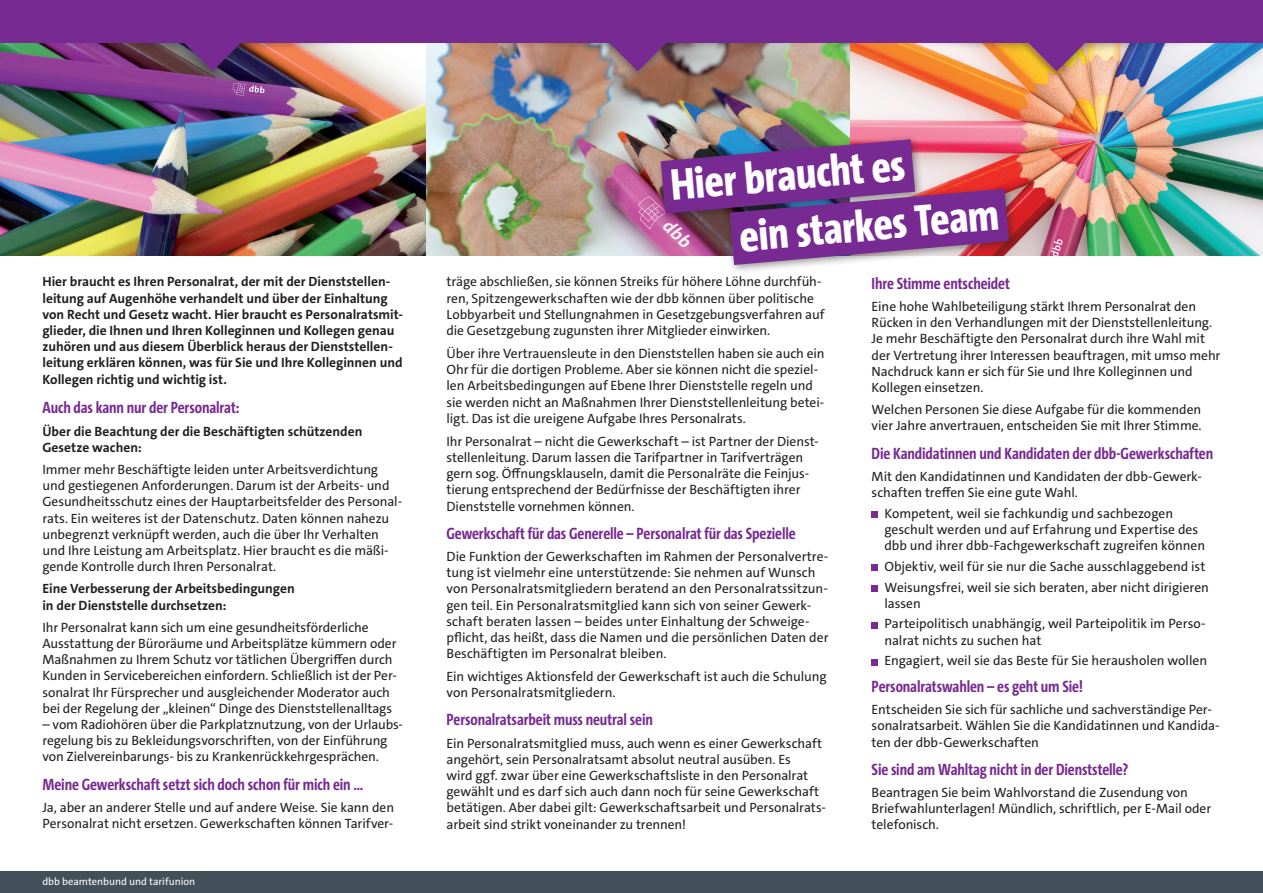
<style>
.page{position:relative;width:1263px;height:893px;background:#fff}
.page>*{position:absolute;margin:0;border:0;box-sizing:border-box;transform-origin:0 0}
.t1{font:800 45px/57.3px "The Sans Cd LF8";color:#fff}
.t2{font:700 16.5px "The Sans Cd LF7";letter-spacing:-.005em;color:#772a91}
.t3{font:13.5px/16.2px "The Sans C4 s";letter-spacing:-.005em;color:#231f20}
.t4{font:700 13.5px/16.2px "The Sans C4 s";color:#231f20}
.t5{font:10.5px "The Sans C4 s";color:#fff}
</style>
<div class="page">
<img style="left:425px;top:42px;width:425px;height:213px">
<img style="left:0;top:42px;width:425px;height:213px">
<div style="left:6px;top:0;width:413px;height:83px;background:#231f20;opacity:.5"></div>
<img style="left:15px;top:42px;width:395px;height:29px">
<div style="left:0;top:872px;width:1263px;height:21px;background:#425159"></div>
<img style="left:850px;top:83px;width:413px;height:172px">
<div style="left:850px;top:0;width:413px;height:83px;background:#231f20;opacity:.5"></div>
<img style="left:859px;top:42px;width:395px;height:29px">
<div style="left:431px;top:0;width:413px;height:83px;background:#231f20;opacity:.5"></div>
<img style="left:440px;top:42px;width:395px;height:29px">
<div style="left:0;top:0;width:1263px;height:42px;background:#772a91"></div>
<img style="left:606px;top:109px;width:364px;height:135px">
<svg style="left:675px;top:158px;width:388px;height:114px;background:#9c5894"></svg>
<div style="left:872px;top:511px;width:6px;height:7px;background:#772a91"></div>
<div style="left:872px;top:564px;width:6px;height:7px;background:#772a91"></div>
<svg style="left:872px;top:585px;width:6px;height:6px"></svg>
<svg style="left:872px;top:622px;width:6px;height:6px"></svg>
<svg style="left:872px;top:659px;width:6px;height:6px"></svg>
<p class="t4" style="left:42px;top:274px;width:362px">Hier braucht es Ihren Personalrat, der mit der Dienststellen&shy;leitung auf Augenhöhe verhandelt und über der Einhaltung von Recht und Gesetz wacht. Hier braucht es Personalratsmit&shy;glieder, die Ihnen und Ihren Kolleginnen und Kollegen genau zuhören und aus diesem Überblick heraus der Dienststellen&shy;leitung erklären können, was für Sie und Ihre Kolleginnen und Kollegen richtig und wichtig ist.</p>
<p class="t2" style="left:42px;top:397px;width:199px">Auch das kann nur der Personalrat:</p>
<p class="t4" style="left:42px;top:423px;width:322px">Über die Beachtung der die Beschäftigten schützenden<br>Gesetze wachen:</p>
<p class="t3" style="left:42px;top:461px;width:361px">Immer mehr Beschäftigte leiden unter Arbeitsverdichtung und gestiegenen Anforderungen. Darum ist der Arbeits- und Gesundheitsschutz eines der Hauptarbeitsfelder des Personal&shy;rats. Ein weiteres ist der Datenschutz. Daten können nahezu unbegrenzt verknüpft werden, auch die über Ihr Verhalten und Ihre Leistung am Arbeitsplatz. Hier braucht es die mäßi&shy;gende Kontrolle durch Ihren Personalrat.</p>
<p class="t4" style="left:42px;top:581px;width:254px">Eine Verbesserung der Arbeitsbedingungen in der Dienststelle durchsetzen:</p>
<p class="t3" style="left:42px;top:619px;width:356px">Ihr Personalrat kann sich um eine gesundheitsförderliche Ausstattung der Büroräume und Arbeitsplätze kümmern oder Maßnahmen zu Ihrem Schutz vor tätlichen Übergriffen durch Kunden in Servicebereichen einfordern. Schließlich ist der Per&shy;sonalrat Ihr Fürsprecher und ausgleichender Moderator auch bei der Regelung der „kleinen“ Dinge des Dienststellenalltags</p>
<p class="t3" style="left:42px;top:716px;width:362px">– vom Radiohören über die Parkplatznutzung, von der Urlaubs&shy;regelung bis zu Bekleidungsvorschriften, von der Einführung von Zielvereinbarungs- bis zu Krankenrückkehrgesprächen.</p>
<p class="t2" style="left:42px;top:773px;width:322px">Meine Gewerkschaft setzt sich doch schon für mich ein …</p>
<p class="t3" style="left:42px;top:799px;width:353px">Ja, aber an anderer Stelle und auf andere Weise. Sie kann den<br>Personalrat nicht ersetzen. Gewerkschaften können Tarifver-</p>
<p class="t5" style="left:43px;top:875px;width:154px">dbb beamtenbund und tarifunion</p>
<h1 class="t1" style="left:732px;top:149px;width:262px;text-indent:-64px;rotate:-5deg">Hier braucht es<br>ein starkes Team</h1>
<p class="t3" style="left:446px;top:274px;width:380px">träge abschließen, sie können Streiks für höhere Löhne durchfüh&shy;ren, Spitzengewerkschaften wie der dbb können über politische Lobbyarbeit und Stellungnahmen in Gesetzgebungsverfahren auf die Gesetzgebung zugunsten ihrer Mitglieder einwirken.</p>
<p class="t3" style="left:446px;top:345px;width:380px">Über ihre Vertrauensleute in den Dienststellen haben sie auch ein Ohr für die dortigen Probleme. Aber sie können nicht die speziel&shy;len Arbeitsbedingungen auf Ebene Ihrer Dienststelle regeln und sie werden nicht an Maßnahmen Ihrer Dienststellenleitung betei&shy;ligt. Das ist die ureigene Aufgabe Ihres Personalrats.</p>
<p class="t3" style="left:446px;top:433px;width:374px">Ihr Personalrat – nicht die Gewerkschaft – ist Partner der Dienst&shy;stellenleitung. Darum lassen die Tarifpartner in Tarifverträgen gern sog. Öffnungsklauseln, damit die Personalräte die Feinjus&shy;tierung entsprechend der Bedürfnisse der Beschäftigten ihrer Dienststelle vornehmen können.</p>
<p class="t2" style="left:446px;top:523px;width:351px">Gewerkschaft für das Generelle – Personalrat für das Spezielle</p>
<p class="t3" style="left:446px;top:548px;width:383px">Die Funktion der Gewerkschaften im Rahmen der Personalvertre&shy;tung ist vielmehr eine unterstützende: Sie nehmen auf Wunsch von Personalratsmitgliedern beratend an den Personalratssitzun&shy;gen teil. Ein Personalratsmitglied kann sich von seiner Gewerk&shy;schaft beraten lassen – beides unter Einhaltung der Schweige&shy;pflicht, das heißt, dass die Namen und die persönlichen Daten der Beschäftigten im Personalrat bleiben.</p>
<p class="t3" style="left:446px;top:668px;width:382px">Ein wichtiges Aktionsfeld der Gewerkschaft ist auch die Schulung von Personalratsmitgliedern.</p>
<p class="t2" style="left:446px;top:709px;width:208px">Personalratsarbeit muss neutral sein</p>
<p class="t3" style="left:446px;top:735px;width:381px">Ein Personalratsmitglied muss, auch wenn es einer Gewerkschaft angehört, sein Personalratsamt absolut neutral ausüben. Es<br>wird ggf. zwar über eine Gewerkschaftsliste in den Personalrat gewählt und es darf sich auch dann noch für seine Gewerkschaft betätigen. Aber dabei gilt: Gewerkschaftsarbeit und Personalrats&shy;arbeit sind strikt voneinander zu trennen!</p>
<p class="t2" style="left:872px;top:273px;width:140px">Ihre Stimme entscheidet</p>
<p class="t3" style="left:872px;top:298px;width:350px">Eine hohe Wahlbeteiligung stärkt Ihrem Personalrat den Rücken in den Verhandlungen mit der Dienststellenleitung.<br>Je mehr Beschäftigte den Personalrat durch ihre Wahl mit der Vertretung ihrer Interessen beauftragen, mit umso mehr Nachdruck kann er sich für Sie und Ihre Kolleginnen und Kollegen einsetzen.</p>
<p class="t3" style="left:872px;top:402px;width:332px">Welchen Personen Sie diese Aufgabe für die kommenden vier Jahre anvertrauen, entscheiden Sie mit Ihrer Stimme.</p>
<p class="t2" style="left:872px;top:442px;width:343px">Die Kandidatinnen und Kandidaten der dbb-Gewerkschaften</p>
<p class="t3" style="left:872px;top:468px;width:332px">Mit den Kandidatinnen und Kandidaten der dbb-Gewerk&shy;schaften treffen Sie eine gute Wahl.</p>
<p class="t3" style="left:884px;top:505px;width:322px">Kompetent, weil sie fachkundig und sachbezogen geschult werden und auf Erfahrung und Expertise des dbb und ihrer dbb-Fachgewerkschaft zugreifen können</p>
<p class="t3" style="left:884px;top:556px;width:326px;line-height:20.7px">Objektiv, weil für sie nur die Sache ausschlaggebend ist<br>Weisungsfrei, weil sie sich beraten, aber nicht dirigieren</p>
<p class="t3" style="left:884px;top:593px;width:323px;line-height:20.7px">lassen<br>Parteipolitisch unabhängig, weil Parteipolitik im Perso-</p>
<p class="t3" style="left:884px;top:630px;width:324px;line-height:20.7px">nalrat nichts zu suchen hat<br>Engagiert, weil sie das Beste für Sie herausholen wollen</p>
<p class="t2" style="left:872px;top:676px;width:213px">Personalratswahlen – es geht um Sie!</p>
<p class="t3" style="left:872px;top:702px;width:349px">Entscheiden Sie sich für sachliche und sachverständige Per&shy;sonalratsarbeit. Wählen Sie die Kandidatinnen und Kandida&shy;ten der dbb-Gewerkschaften</p>
<p class="t2" style="left:872px;top:759px;width:258px">Sie sind am Wahltag nicht in der Dienststelle?</p>
<p class="t3" style="left:872px;top:784px;width:341px">Beantragen Sie beim Wahlvorstand die Zusendung von<br>Briefwahlunterlagen! Mündlich, schriftlich, per E-Mail oder telefonisch.</p>
</div>
